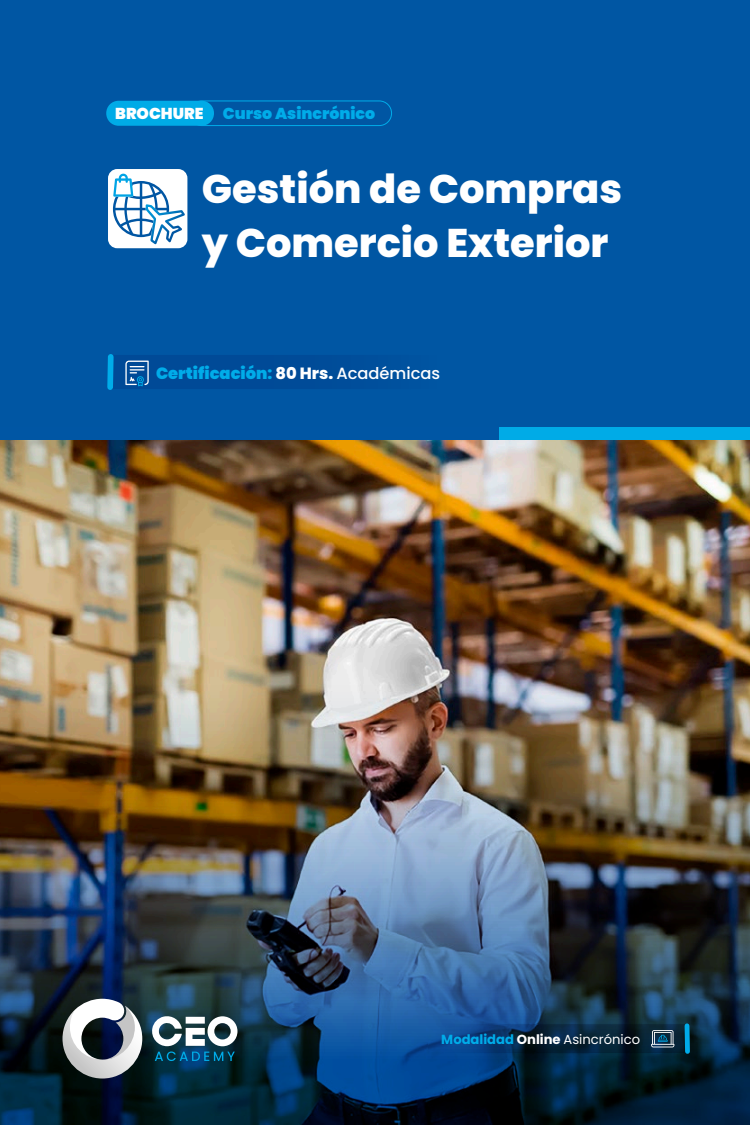
<style>
.page{position:relative;width:750px;height:1125px;background:#fff}
.page>*{position:absolute;margin:0;border:0;box-sizing:border-box;transform-origin:0 0}
.t1{font:800 40px/53.8px "Poppins";color:#fff}
.t2{font:900 16.25px "Poppins";color:#00ace9}
.t3{font:900 15.75px "Poppins";color:#00ace9}
.t4{font:13.12px "Poppins";color:#fff}
.s1{color:#fff}
.s2{font-weight:800}
.s3{font-weight:800;color:#fff}
.s4{font-weight:500;color:#fff}
.s5{font-weight:700;color:#00ace9}
.s6{font-weight:700}
</style>
<div class="page">
<div style="left:0;top:0;width:750px;height:437px;background:#0056a3"></div>
<div style="left:108px;top:169px;width:79px;height:79px;background:#fff;border-radius:9px"></div>
<img style="left:0;top:427px;width:750px;height:698px">
<div style="left:0;top:428px;width:500px;height:12px;background:#0056a4"></div>
<div style="left:500px;top:428px;width:250px;height:12px;background:#00abe7"></div>
<svg style="left:151px;top:1015px;width:87px;height:46px"></svg>
<svg style="left:62px;top:999px;width:80px;height:80px"></svg>
<svg style="left:429px;top:1021px;width:263px;height:35px;background:#0c3358"></svg>
<div style="left:106px;top:101px;width:108px;height:25px;background:#00abe7;border-radius:12px"></div>
<div style="left:189px;top:101px;width:203px;height:25px;border:1px solid #00ace9;border-radius:12px"></div>
<svg style="left:107px;top:354px;width:212px;height:36px"></svg>
<svg style="left:113px;top:174px;width:72px;height:71px"></svg>
<p class="t3" style="left:115px;top:104px;width:261px"><span class="s1">BROCHURE</span> Curso Asincrónico</p>
<p class="t1" style="left:202px;top:162px;width:422px">Gestión de Compras y Comercio Exterior</p>
<p class="t2" style="left:156px;top:364px;width:286px">Certificación<span class="s2">:</span> <span class="s3">80 Hrs.</span> <span class="s4">Académicas</span></p>
<p class="t4" style="left:441px;top:1032px;width:200px"><span class="s5">Modalidad</span> <span class="s6">Online</span> Asincrónico</p>
</div>
